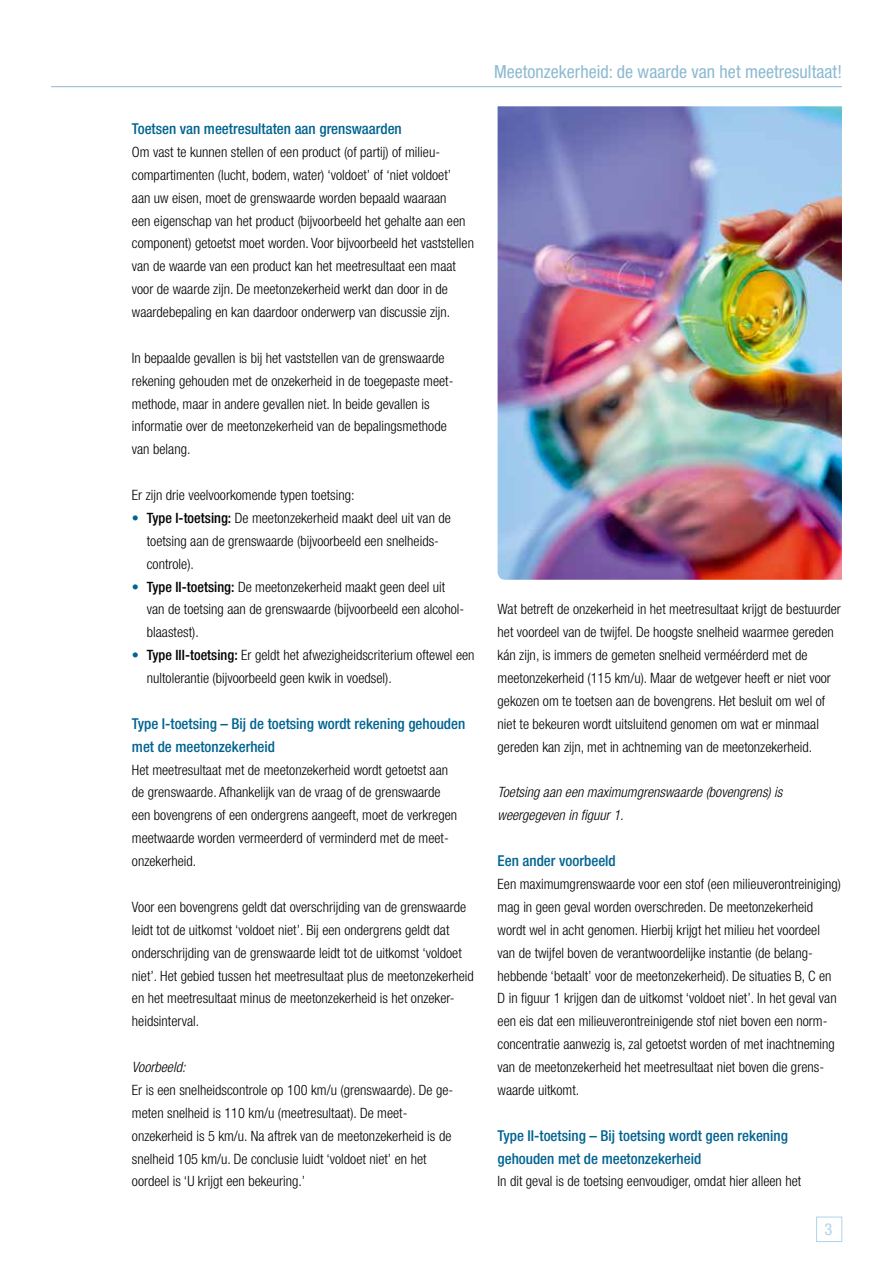
<style>
.page{position:relative;width:893px;height:1263px;background:#fff}
.page>*{position:absolute;margin:0;border:0;box-sizing:border-box;transform-origin:0 0}
.t1{font:condensed 18px "Helvetica Neue";color:#8cbad1}
.t2{font:condensed 16.5px "Helvetica Neue";color:#b0d2ec}
.t3{font:500 condensed 15px/22.8px "Helvetica Neue";color:#006390}
.t4{font:300 condensed 14.25px/22.8px "Helvetica Neue";color:#000}
.t5{font:italic 300 condensed 14.25px/22.8px "Helvetica Neue";color:#000}
.s1{color:#006390}
.s2{font-weight:500}
</style>
<div class="page">
<hr style="left:51px;top:86px;width:791px;height:1px;background:#8cbad1">
<div style="left:816px;top:1217px;width:26px;height:25px;background:#fff;border:1px solid #b0d2ec"></div>
<img style="left:498px;top:106px;width:344px;height:474px">
<p class="t3" style="left:132px;top:117px;width:271px">Toetsen van meetresultaten aan grenswaarden</p>
<p class="t4" style="left:132px;top:140px;width:344px">Om vast te kunnen stellen of een product (of partij) of milieu&shy;compartimenten (lucht, bodem, water) ‘voldoet’ of ‘niet voldoet’<br>aan uw eisen, moet de grenswaarde worden bepaald waaraan<br>een eigenschap van het product (bijvoorbeeld het gehalte aan een component) getoetst moet worden. Voor bijvoorbeeld het vaststellen van de waarde van een product kan het meetresultaat een maat voor de waarde zijn. De meetonzekerheid werkt dan door in de waardebepaling en kan daardoor onderwerp van discussie zijn.</p>
<p class="t4" style="left:132px;top:346px;width:323px">In bepaalde gevallen is bij het vaststellen van de grenswaarde rekening gehouden met de onzekerheid in de toegepaste meet&shy;methode, maar in andere gevallen niet. In beide gevallen is informatie over de meetonzekerheid van de bepalingsmethode van belang.</p>
<p class="t4" style="left:132px;top:483px;width:224px">Er zijn drie veelvoorkomende typen toetsing:</p>
<p class="t4" style="left:147px;top:506px;width:306px;text-indent:-15px"><span class="s1">•</span> <span class="s2">Type I-toetsing:</span> De meetonzekerheid maakt deel uit van de toetsing aan de grenswaarde (bijvoorbeeld een snelheids&shy;controle).</p>
<p class="t4" style="left:147px;top:575px;width:319px;text-indent:-15px"><span class="s1">•</span> <span class="s2">Type II-toetsing:</span> De meetonzekerheid maakt geen deel uit van de toetsing aan de grenswaarde (bijvoorbeeld een alcohol&shy;blaastest).</p>
<p class="t4" style="left:147px;top:644px;width:329px;text-indent:-15px"><span class="s1">•</span> <span class="s2">Type III-toetsing:</span> Er geldt het afwezigheidscriterium oftewel een nultolerantie (bijvoorbeeld geen kwik in voedsel).</p>
<p class="t3" style="left:132px;top:712px;width:335px">Type I-toetsing – Bij de toetsing wordt rekening gehouden met de meetonzekerheid</p>
<p class="t4" style="left:132px;top:758px;width:327px">Het meetresultaat met de meetonzekerheid wordt getoetst aan de grenswaarde. Afhankelijk van de vraag of de grenswaarde een bovengrens of een ondergrens aangeeft, moet de verkregen meetwaarde worden vermeerderd of verminderd met de meet&shy;onzekerheid.</p>
<p class="t4" style="left:132px;top:895px;width:343px">Voor een bovengrens geldt dat overschrijding van de grenswaarde leidt tot de uitkomst ‘voldoet niet’. Bij een ondergrens geldt dat onderschrijding van de grenswaarde leidt tot de uitkomst ‘voldoet niet’. Het gebied tussen het meetresultaat plus de meetonzekerheid en het meetresultaat minus de meetonzekerheid is het onzeker&shy;heidsinterval.</p>
<p class="t5" style="left:132px;top:1055px;width:55px">Voorbeeld:</p>
<p class="t4" style="left:132px;top:1078px;width:321px">Er is een snelheidscontrole op 100 km/u (grenswaarde). De ge--- meten snelheid is 110 km/u (meetresultaat). De meet&shy;onzekerheid is 5 km/u. Na aftrek van de meetonzekerheid is de snelheid 105 km/u. De conclusie luidt ‘voldoet niet’ en het oordeel is ‘U krijgt een bekeuring.’</p>
<p class="t1" style="left:494px;top:61px;width:349px">Meetonzekerheid: de waarde van het meetresultaat!</p>
<p class="t4" style="left:498px;top:598px;width:345px">Wat betreft de onzekerheid in het meetresultaat krijgt de bestuurder het voordeel van de twijfel. De hoogste snelheid waarmee gereden kán zijn, is immers de gemeten snelheid verméérderd met de meetonzekerheid (115 km/u). Maar de wetgever heeft er niet voor gekozen om te toetsen aan de bovengrens. Het besluit om wel of niet te bekeuren wordt uitsluitend genomen om wat er minmaal gereden kan zijn, met in achtneming van de meetonzekerheid.</p>
<p class="t5" style="left:498px;top:781px;width:286px">Toetsing aan een maximumgrenswaarde (bovengrens) is weergegeven in figuur 1.</p>
<p class="t3" style="left:498px;top:849px;width:120px">Een ander voorbeeld</p>
<p class="t4" style="left:498px;top:872px;width:345px">Een maximumgrenswaarde voor een stof (een milieuverontreiniging) mag in geen geval worden overschreden. De meetonzekerheid wordt wel in acht genomen. Hierbij krijgt het milieu het voordeel van de twijfel boven de verantwoordelijke instantie (de belang&shy;hebbende ‘betaalt’ voor de meetonzekerheid). De situaties B, C en D in figuur 1 krijgen dan de uitkomst ‘voldoet niet’. In het geval van een eis dat een milieuverontreinigende stof niet boven een norm&shy;concentratie aanwezig is, zal getoetst worden of met inachtneming van de meetonzekerheid het meetresultaat niet boven die grens&shy;waarde uitkomt.</p>
<p class="t3" style="left:498px;top:1124px;width:292px">Type II-toetsing – Bij toetsing wordt geen rekening gehouden met de meetonzekerheid</p>
<p class="t4" style="left:498px;top:1170px;width:305px">In dit geval is de toetsing eenvoudiger, omdat hier alleen het</p>
<p class="t2" style="left:825px;top:1219px;width:9px">3</p>
</div>
